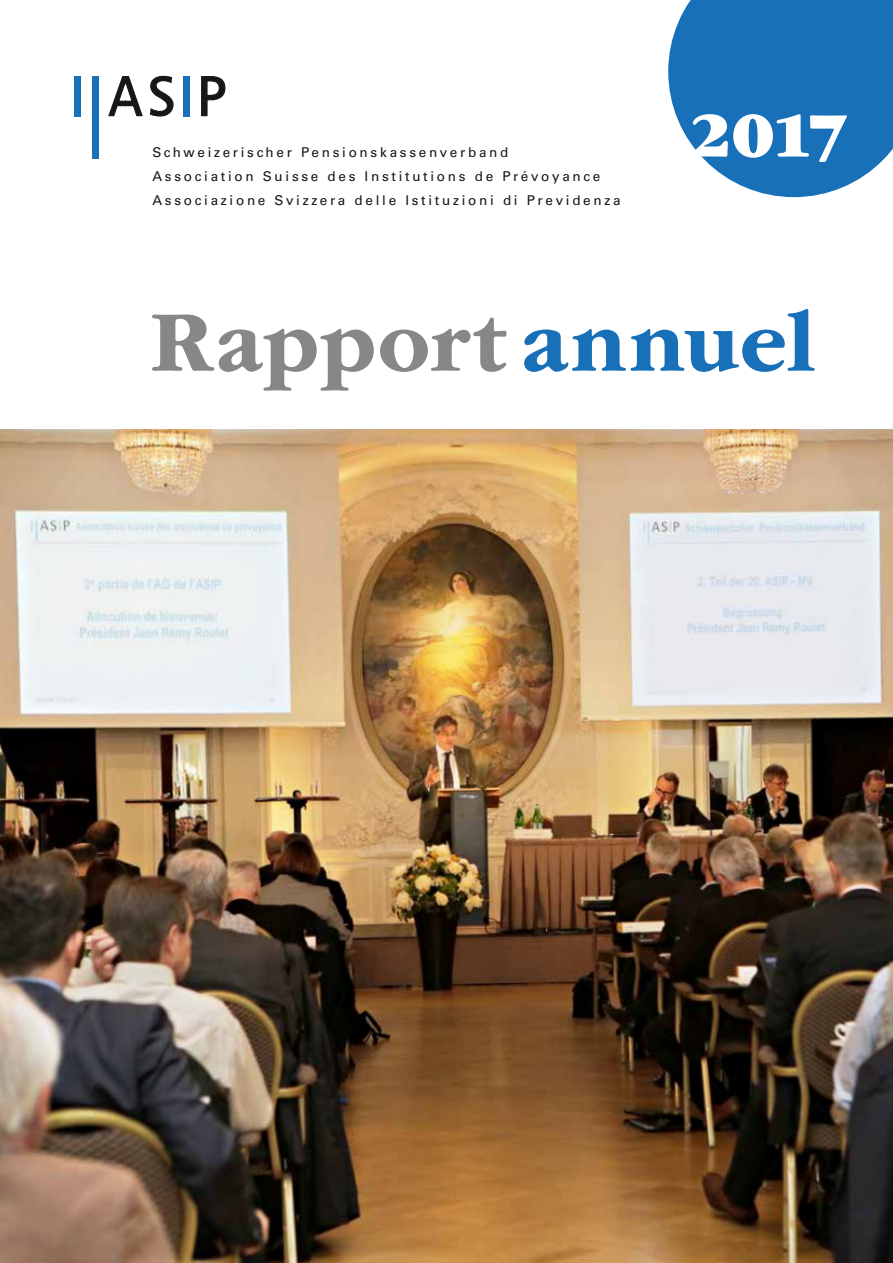
<style>
.page{position:relative;width:893px;height:1263px;background:#fff}
.page>*{position:absolute;margin:0;border:0;box-sizing:border-box;transform-origin:0 0}
.t1{font:700 90px "ITC Garamond Std";letter-spacing:.005em;color:#868786}
.t2{font:66px "ITC Garamond Std Ult";color:#fff}
.t3{font:13.5px/24px "Univers LT Std";letter-spacing:.2em;color:#181716}
.s1{color:#1770b8}
</style>
<div class="page">
<svg style="left:668px;top:0;width:225px;height:197px;background:#3381c0"></svg>
<div style="left:879px;top:0;width:14px;height:20px;background:#1770b8"></div>
<svg style="left:201px;top:76px;width:25px;height:41px"></svg>
<svg style="left:108px;top:75px;width:66px;height:42px"></svg>
<div style="left:74px;top:76px;width:6px;height:41px;background:#1770b8"></div>
<div style="left:183px;top:76px;width:6px;height:41px;background:#1770b8"></div>
<div style="left:92px;top:76px;width:6px;height:82px;background:#1770b8"></div>
<img style="left:0;top:429px;width:893px;height:834px">
<p class="t3" style="left:152px;top:140px;width:470px">Schweizerischer Pensionskassenverband<br>Association Suisse des Institutions de Prévoyance<br>Associazione Svizzera delle Istituzioni di Previdenza</p>
<h2 class="t2" style="left:690px;top:97px;width:161px">2017</h2>
<h1 class="t1" style="left:150px;top:291px;width:667px">Rapport <span class="s1">annuel</span></h1>
</div>
